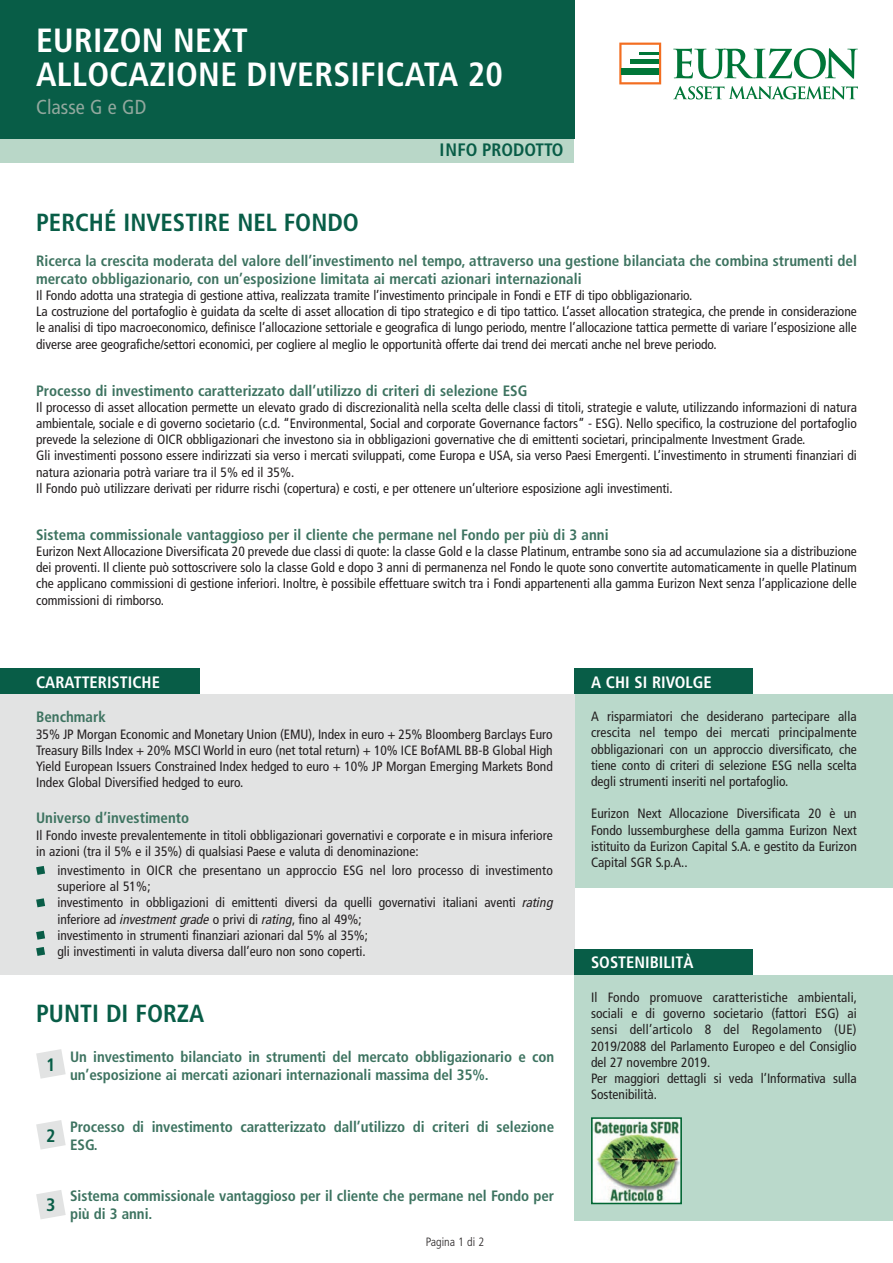
<style>
.page{position:relative;width:893px;height:1263px;background:#fff}
.page>*{position:absolute;margin:0;border:0;box-sizing:border-box;transform-origin:0 0}
.t1{font:700 condensed 33.6px/33.9px "Frutiger";letter-spacing:.01em;color:#fff}
.t2{font:700 condensed 24.75px "Frutiger";color:#085d47}
.t3{font:condensed 20.25px "Frutiger";color:#92a89e}
.t4{font:700 condensed 18px "Frutiger";color:#085d47}
.t5{font:700 condensed 16.5px "Frutiger";color:#fff}
.t6{font:700 condensed 15px/18px "Frutiger";color:#3d7360}
.t7{font:condensed 13.5px/16.2px "Frutiger";color:#231f20}
.t8{font:300 condensed 12px "Frutiger";color:#231f20}
.s1{font-style:italic}
</style>
<div class="page">
<div style="left:574px;top:694px;width:319px;height:194px;background:#bad9cb"></div>
<div style="left:0;top:138px;width:574px;height:25px;background:#b9d7c8"></div>
<div style="left:0;top:0;width:574px;height:138px;background:#085d47"></div>
<div style="left:0;top:694px;width:574px;height:281px;background:#e2e3e3"></div>
<svg style="left:36px;top:866px;width:9px;height:9px"></svg>
<svg style="left:36px;top:898px;width:9px;height:9px"></svg>
<svg style="left:36px;top:931px;width:9px;height:9px"></svg>
<svg style="left:36px;top:947px;width:9px;height:9px"></svg>
<div style="left:0;top:669px;width:200px;height:25px;background:#085d47"></div>
<div style="left:574px;top:669px;width:179px;height:25px;background:#085d47"></div>
<svg style="left:619px;top:43px;width:42px;height:41px"></svg>
<svg style="left:673px;top:48px;width:185px;height:31px"></svg>
<div style="left:621px;top:68px;width:38px;height:6px;background:#007638"></div>
<div style="left:630px;top:59px;width:29px;height:5px;background:#007638"></div>
<hr style="left:639px;top:53px;width:20px;height:2px;background:#007638">
<svg style="left:673px;top:86px;width:185px;height:13px"></svg>
<svg style="left:36px;top:1049px;width:30px;height:30px"></svg>
<svg style="left:36px;top:1120px;width:30px;height:29px"></svg>
<svg style="left:36px;top:1190px;width:30px;height:29px"></svg>
<div style="left:574px;top:975px;width:319px;height:245px;background:#bad9cb"></div>
<div style="left:574px;top:949px;width:179px;height:26px;background:#085d47"></div>
<img style="left:594px;top:1120px;width:85px;height:81px">
<div style="left:591px;top:1117px;width:91px;height:87px;border:2px solid #063"></div>
<h1 class="t1" style="left:36px;top:23px;width:468px">EURIZON NEXT<br>ALLOCAZIONE DIVERSIFICATA 20</h1>
<h3 class="t3" style="left:36px;top:95px;width:112px">Classe G e GD</h3>
<h3 class="t4" style="left:440px;top:139px;width:125px">INFO PRODOTTO</h3>
<h2 class="t2" style="left:36px;top:208px;width:324px">PERCHÉ INVESTIRE NEL FONDO</h2>
<p class="t6" style="left:36px;top:252px;width:822px">Ricerca la crescita moderata del valore dell’investimento nel tempo, attraverso una gestione bilanciata che combina strumenti del mercato obbligazionario, con un’esposizione limitata ai mercati azionari internazionali</p>
<p class="t7" style="left:36px;top:287px;width:822px">Il Fondo adotta una strategia di gestione attiva, realizzata tramite l’investimento principale in Fondi e ETF di tipo obbligazionario.<br>La costruzione del portafoglio è guidata da scelte di asset allocation di tipo strategico e di tipo tattico. L’asset allocation strategica, che prende in considerazione le analisi di tipo macroeconomico, definisce l’allocazione settoriale e geografica di lungo periodo, mentre l’allocazione tattica permette di variare l’esposizione alle diverse aree geografiche/settori economici, per cogliere al meglio le opportunità offerte dai trend dei mercati anche nel breve periodo.</p>
<p class="t6" style="left:36px;top:381px;width:493px">Processo di investimento caratterizzato dall’utilizzo di criteri di selezione ESG</p>
<p class="t7" style="left:36px;top:399px;width:822px">Il processo di asset allocation permette un elevato grado di discrezionalità nella scelta delle classi di titoli, strategie e valute, utilizzando informazioni di natura ambientale, sociale e di governo societario (c.d. “Environmental, Social and corporate Governance factors” - ESG). Nello specifico, la costruzione del portafoglio prevede la selezione di OICR obbligazionari che investono sia in obbligazioni governative che di emittenti societari, principalmente Investment Grade.<br>Gli investimenti possono essere indirizzati sia verso i mercati sviluppati, come Europa e USA, sia verso Paesi Emergenti. L’investimento in strumenti finanziari di natura azionaria potrà variare tra il 5% ed il 35%.<br>Il Fondo può utilizzare derivati per ridurre rischi (copertura) e costi, e per ottenere un’ulteriore esposizione agli investimenti.</p>
<p class="t6" style="left:36px;top:526px;width:574px">Sistema commissionale vantaggioso per il cliente che permane nel Fondo per più di 3 anni</p>
<p class="t7" style="left:36px;top:543px;width:822px;text-align:justify">Eurizon Next Allocazione Diversificata 20 prevede due classi di quote: la classe Gold e la classe Platinum, entrambe sono sia ad accumulazione sia a distribuzione dei proventi. Il cliente può sottoscrivere solo la classe Gold e dopo 3 anni di permanenza nel Fondo le quote sono convertite automaticamente in quelle Platinum che applicano commissioni di gestione inferiori. Inoltre, è possibile effettuare switch tra i Fondi appartenenti alla gamma Eurizon Next senza l’applicazione delle commissioni di rimborso.</p>
<p class="t5" style="left:36px;top:672px;width:125px">CARATTERISTICHE</p>
<p class="t5" style="left:591px;top:672px;width:122px">A CHI SI RIVOLGE</p>
<p class="t6" style="left:36px;top:708px;width:71px">Benchmark</p>
<p class="t7" style="left:36px;top:726px;width:518px;text-align:justify">35% JP Morgan Economic and Monetary Union (EMU), Index in euro + 25% Bloomberg Barclays Euro Treasury Bills Index + 20% MSCI World in euro (net total return) + 10% ICE BofAML BB-B Global High Yield European Issuers Constrained Index hedged to euro + 10% JP Morgan Emerging Markets Bond Index Global Diversified hedged to euro.</p>
<p class="t6" style="left:36px;top:809px;width:155px">Universo d’investimento</p>
<p class="t7" style="left:36px;top:827px;width:518px">Il Fondo investe prevalentemente in titoli obbligazionari governativi e corporate e in misura inferiore in azioni (tra il 5% e il 35%) di qualsiasi Paese e valuta di denominazione:</p>
<p class="t7" style="left:57px;top:862px;width:497px">investimento in OICR che presentano un approccio ESG nel loro processo di investimento superiore al 51%;<br>investimento in obbligazioni di emittenti diversi da quelli governativi italiani aventi <span class="s1">rating </span>inferiore ad <span class="s1">investment grade</span> o privi di <span class="s1">rating</span>, fino al 49%;<br>investimento in strumenti finanziari azionari dal 5% al 35%;<br>gli investimenti in valuta diversa dall’euro non sono coperti.</p>
<h2 class="t2" style="left:36px;top:998px;width:170px">PUNTI DI FORZA</h2>
<h3 class="t4" style="left:46px;top:1054px;width:11px">1</h3>
<p class="t6" style="left:70px;top:1047px;width:485px">Un investimento bilanciato in strumenti del mercato obbligazionario e con un’esposizione ai mercati azionari internazionali massima del 35%.</p>
<h3 class="t4" style="left:46px;top:1124px;width:11px">2</h3>
<p class="t6" style="left:70px;top:1117px;width:485px">Processo di investimento caratterizzato dall’utilizzo di criteri di selezione<br>ESG.</p>
<h3 class="t4" style="left:46px;top:1194px;width:11px">3</h3>
<p class="t6" style="left:70px;top:1187px;width:485px">Sistema commissionale vantaggioso per il cliente che permane nel Fondo per più di 3 anni.</p>
<p class="t8" style="left:426px;top:1235px;width:60px">Pagina 1 di 2</p>
<p class="t7" style="left:591px;top:708px;width:267px;text-align:justify">A risparmiatori che desiderano partecipare alla crescita nel tempo dei mercati principalmente obbligazionari con un approccio diversificato, che tiene conto di criteri di selezione ESG nella scelta degli strumenti inseriti nel portafoglio.</p>
<p class="t7" style="left:591px;top:806px;width:267px;text-align:justify">Eurizon Next Allocazione Diversificata 20 è un Fondo lussemburghese della gamma Eurizon Next istituito da Eurizon Capital S.A. e gestito da Eurizon Capital SGR S.p.A..</p>
<p class="t5" style="left:591px;top:953px;width:104px">SOSTENIBILITÀ</p>
<p class="t7" style="left:591px;top:989px;width:268px">Il Fondo promuove caratteristiche ambientali, sociali e di governo societario (fattori ESG) ai sensi dell’articolo 8 del Regolamento (UE)<br>2019/2088 del Parlamento Europeo e del Consiglio del 27 novembre 2019.<br>Per maggiori dettagli si veda l’Informativa sulla Sostenibilità.</p>
</div>
